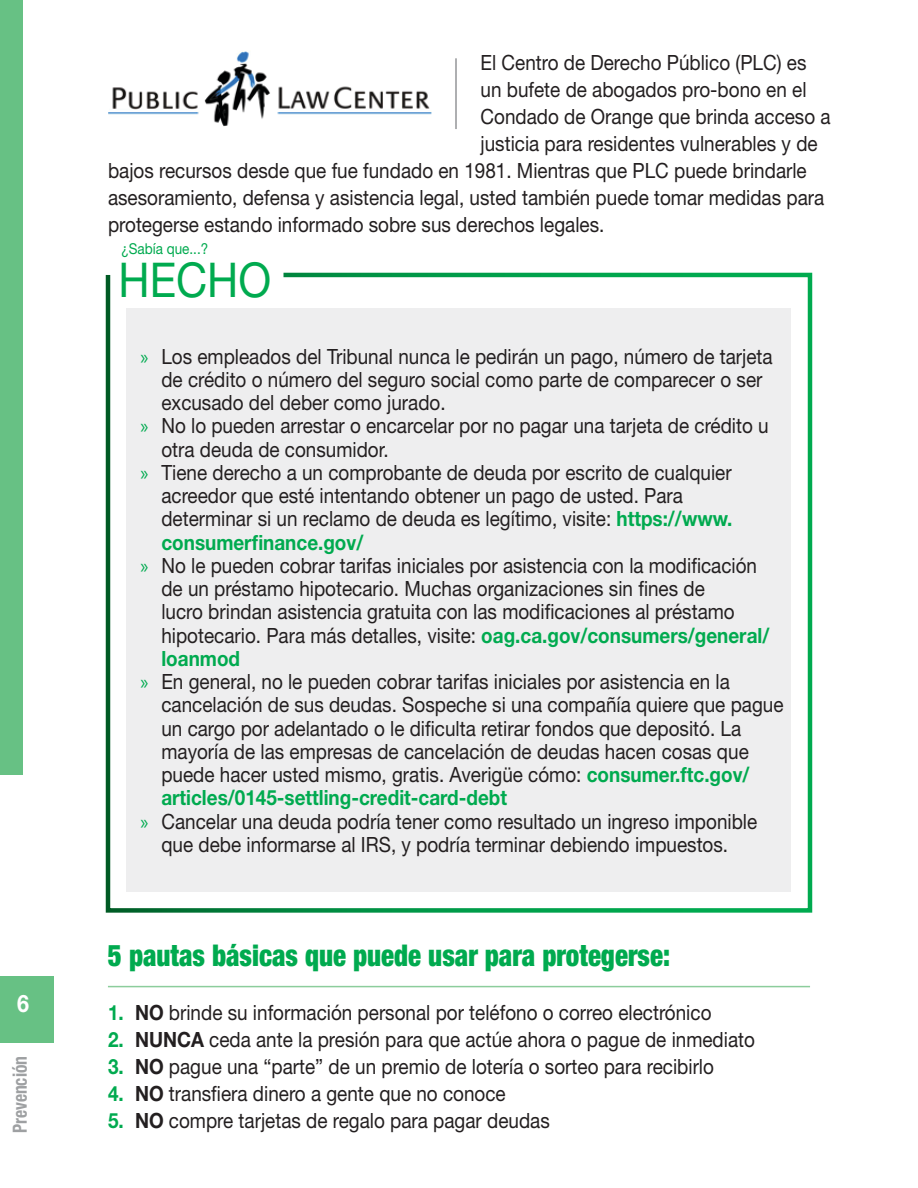
<style>
.page{position:relative;width:918px;height:1188px;background:#fff}
.page>*{position:absolute;margin:0;border:0;box-sizing:border-box;transform-origin:0 0}
.T5_32{font:48px "Helvetica Neue LT Std";color:#00aa4f;scale:.9 1}
.t1{font:900 condensed 30px "Helvetica Neue LT Std";color:#00aa4f;scale:.9 1}
.t2{font:700 24px "Helvetica Neue LT Std";color:#fff;scale:.9 1}
.t3{font:21px/23.2px "Helvetica Neue LT Std";color:#231f20;scale:.9 1}
.t4{font:700 condensed 19.5px "Helvetica Neue LT Std";color:#9ea0a2;scale:.9 1}
.t5{font:15px "Helvetica Neue LT Std";color:#00aa4f;scale:.9 1}
.s1{font-family:"Myriad Pro";color:#00aa4f}
.s2{font-weight:700;color:#00aa4f}
.s3{font-weight:700}
</style>
<div class="page">
<div style="left:0;top:976px;width:54px;height:67px;background:#67c184"></div>
<div style="left:0;top:0;width:23px;height:775px;background:#67c184"></div>
<svg style="left:105px;top:272px;width:708px;height:641px"></svg>
<div style="left:127px;top:309px;width:664px;height:583px;background:#eeeeef"></div>
<hr style="left:108px;top:986px;width:702px;height:1px;background:#8ccd9c">
<img style="left:108px;top:51px;width:323px;height:76px">
<hr style="left:455px;top:58px;width:2px;height:71px;background:#949698">
<p class="t2" style="left:17px;top:988px;width:15px">6</p>
<p class="t4" style="left:8px;top:1133px;width:87px;rotate:-90deg">Prevención</p>
<p class="t3" style="left:481px;top:51px;width:364px">El Centro de Derecho Público (PLC) es</p>
<p class="t3" style="left:481px;top:78px;width:364px">un bufete de abogados pro-bono en el</p>
<p class="t3" style="left:481px;top:105px;width:390px">Condado de Orange que brinda acceso a</p>
<p class="t3" style="left:481px;top:132px;width:376px">justicia para residentes vulnerables y de</p>
<p class="t3" style="left:108px;top:159px;width:778px">bajos recursos desde que fue fundado en 1981. Mientras que PLC puede brindarle</p>
<p class="t3" style="left:108px;top:186px;width:797px">asesoramiento, defensa y asistencia legal, usted también puede tomar medidas para</p>
<p class="t3" style="left:108px;top:213px;width:553px">protegerse estando informado sobre sus derechos legales.</p>
<p class="t5" style="left:121px;top:240px;width:98px">¿Sabía que...?</p>
<p class="T5_32" style="left:118px;top:251px;width:171px">HECHO</p>
<p class="t3" style="left:161px;top:344px;width:681px;text-indent:-21px"><span class="s1">»</span> Los empleados del Tribunal nunca le pedirán un pago, número de tarjeta de crédito o número del seguro social como parte de comparecer o ser excusado del deber como jurado.</p>
<p class="t3" style="left:161px;top:414px;width:676px;text-indent:-21px"><span class="s1">»</span> No lo pueden arrestar o encarcelar por no pagar una tarjeta de crédito u otra deuda de consumidor.</p>
<p class="t3" style="left:161px;top:461px;width:636px;text-indent:-21px"><span class="s1">»</span> Tiene derecho a un comprobante de deuda por escrito de cualquier acreedor que esté intentando obtener un pago de usted. Para determinar si un reclamo de deuda es legítimo, visite: <span class="s2">https://www. consumerfinance.gov/</span></p>
<p class="t3" style="left:161px;top:554px;width:677px;text-indent:-21px"><span class="s1">»</span> No le pueden cobrar tarifas iniciales por asistencia con la modificación de un préstamo hipotecario. Muchas organizaciones sin fines de<br>lucro brindan asistencia gratuita con las modificaciones al préstamo hipotecario. Para más detalles, visite: <span class="s2">oag.ca.gov/consumers/general/ loanmod</span></p>
<p class="t3" style="left:161px;top:670px;width:693px;text-indent:-21px"><span class="s1">»</span> En general, no le pueden cobrar tarifas iniciales por asistencia en la cancelación de sus deudas. Sospeche si una compañía quiere que pague un cargo por adelantado o le dificulta retirar fondos que depositó. La mayoría de las empresas de cancelación de deudas hacen cosas que puede hacer usted mismo, gratis. Averigüe cómo: <span class="s2">consumer.ftc.gov/ articles/0145-settling-credit-card-debt</span></p>
<p class="t3" style="left:140px;top:809px;width:687px;text-align:center"><span class="s1">»</span> Cancelar una deuda podría tener como resultado un ingreso imponible que debe informarse al IRS, y podría terminar debiendo impuestos.</p>
<p class="t1" style="left:108px;top:937px;width:626px">5 pautas básicas que puede usar para protegerse:</p>
<p class="t3" style="left:108px;top:1001px;width:672px"><span class="s2">1.</span> <span class="s3">NO</span> brinde su información personal por teléfono o correo electrónico</p>
<p class="t3" style="left:108px;top:1028px;width:720px"><span class="s2">2.</span> <span class="s3">NUNCA</span> ceda ante la presión para que actúe ahora o pague de inmediato</p>
<p class="t3" style="left:108px;top:1055px;width:675px"><span class="s2">3.</span> <span class="s3">NO</span> pague una “parte” de un premio de lotería o sorteo para recibirlo</p>
<p class="t3" style="left:108px;top:1082px;width:443px"><span class="s2">4.</span> <span class="s3">NO</span> transfiera dinero a gente que no conoce</p>
<p class="t3" style="left:108px;top:1109px;width:492px"><span class="s2">5.</span> <span class="s3">NO</span> compre tarjetas de regalo para pagar deudas</p>
</div>
